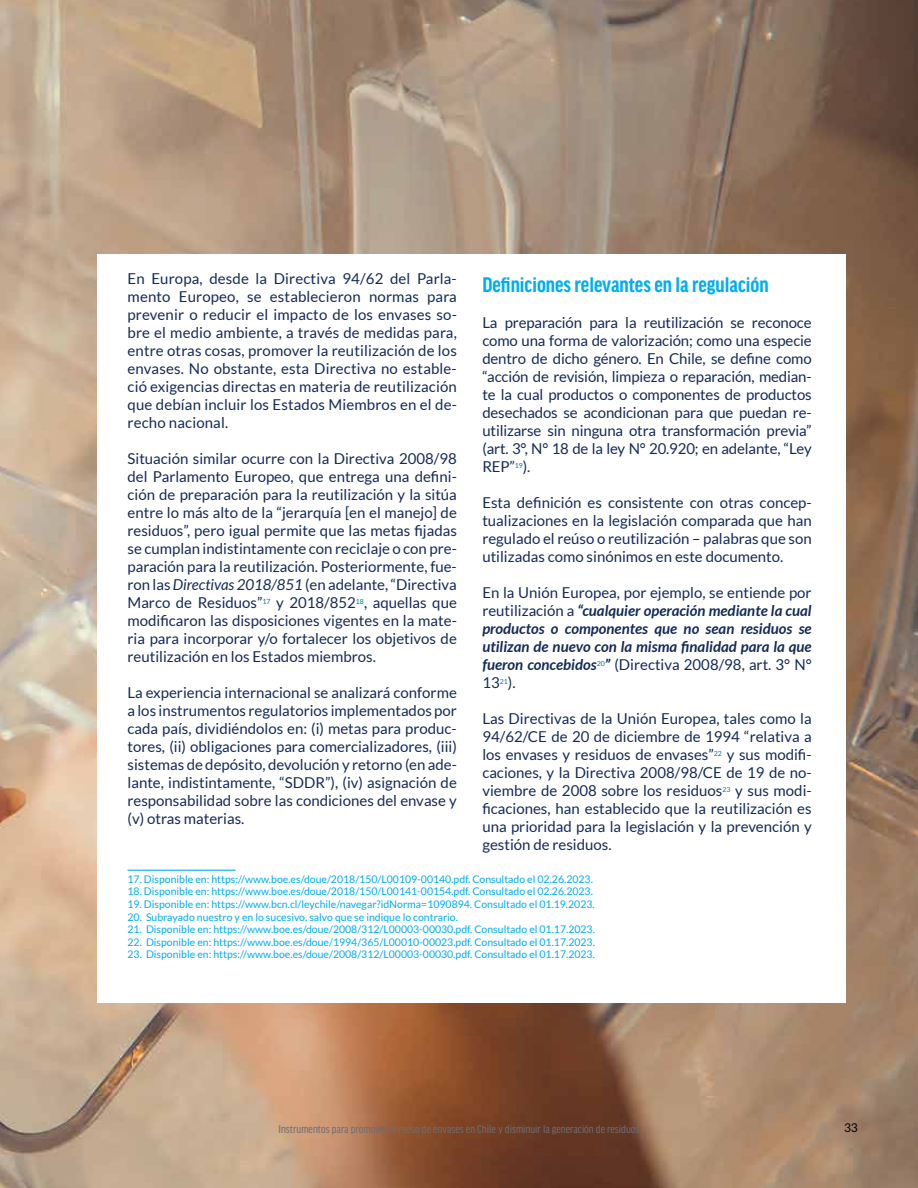
<style>
.page{position:relative;width:918px;height:1188px;background:#fff}
.page>*{position:absolute;margin:0;border:0;box-sizing:border-box;transform-origin:0 0}
.t1{font:700 condensed 22.5px "Good Headline OT";color:#00aeef}
.t2{font:15px/18px "Lato";color:#142b58;text-align:justify}
.t3{font:italic 700 15px/18px "Lato";color:#142b58;text-align:justify}
.t4{font:12px "Good Headline OT Cond News";color:#6d6e71}
.t5{font:12px "Lato";color:#000}
.t6{font:10.5px "Lato";color:#00aeef}
.s1{font-style:italic}
.s2{font-weight:400;font-style:normal}
</style>
<div class="page">
<img style="left:0;top:0;width:918px;height:1188px">
<div style="left:98px;top:255px;width:748px;height:748px;background:#fff"></div>
<hr style="left:128px;top:870px;width:108px;height:1px;background:#00aeef">
<p class="t2" style="left:128px;top:270px;width:331px">En Europa, desde la Directiva 94/62 del Parla&shy;mento Europeo, se establecieron normas para prevenir o reducir el impacto de los envases so&shy;bre el medio ambiente, a través de medidas para, entre otras cosas, promover la reutilización de los envases. No obstante, esta Directiva no estable&shy;ció exigencias directas en materia de reutilización que debían incluir los Estados Miembros en el de&shy;recho nacional.</p>
<p class="t2" style="left:128px;top:450px;width:331px">Situación similar ocurre con la Directiva 2008/98 del Parlamento Europeo, que entrega una defini&shy;ción de preparación para la reutilización y la sitúa entre lo más alto de la “jerarquía [en el manejo] de residuos”, pero igual permite que las metas fijadas se cumplan indistintamente con reciclaje o con pre&shy;paración para la reutilización. Posteriormente, fue&shy;ron las <span class="s1">Directivas 2018/851</span> (en adelante, “Directiva Marco de Residuos”<sup>17</sup> y 2018/852<sup>18</sup>, aquellas que modificaron las disposiciones vigentes en la mate&shy;ria para incorporar y/o fortalecer los objetivos de reutilización en los Estados miembros.</p>
<p class="t2" style="left:128px;top:684px;width:331px">La experiencia internacional se analizará conforme a los instrumentos regulatorios implementados por cada país, dividiéndolos en: (i) metas para produc&shy;tores, (ii) obligaciones para comercializadores, (iii) sistemas de depósito, devolución y retorno (en ade&shy;lante, indistintamente, “SDDR”), (iv) asignación de responsabilidad sobre las condiciones del envase y (v) otras materias.</p>
<h1 class="t1" style="left:482px;top:274px;width:288px">Definiciones relevantes en la regulación</h1>
<p class="t2" style="left:482px;top:313px;width:331px">La preparación para la reutilización se reconoce como una forma de valorización; como una especie dentro de dicho género. En Chile, se define como “acción de revisión, limpieza o reparación, median&shy;te la cual productos o componentes de productos desechados se acondicionan para que puedan re&shy;utilizarse sin ninguna otra transformación previa” (art. 3°, N° 18 de la ley N° 20.920; en adelante, “Ley REP”<sup>19</sup>).</p>
<p class="t2" style="left:482px;top:493px;width:331px">Esta definición es consistente con otras concep&shy;tualizaciones en la legislación comparada que han regulado el reúso o reutilización – palabras que son utilizadas como sinónimos en este documento.</p>
<p class="t3" style="left:482px;top:584px;width:331px"><span class="s2">En la Unión Europea, por ejemplo, se entiende por reutilización a</span> “cualquier operación mediante la cual productos o componentes que no sean residuos se utilizan de nuevo con la misma finalidad para la que fueron concebidos<sup>20</sup>” <span class="s2">(Directiva 2008/98, art. 3° N° 13</span><sup>21</sup><span class="s2">).</span></p>
<p class="t2" style="left:482px;top:709px;width:331px">Las Directivas de la Unión Europea, tales como la 94/62/CE de 20 de diciembre de 1994 “relativa a los envases y residuos de envases”<sup>22</sup> y sus modifi&shy;caciones, y la Directiva 2008/98/CE de 19 de no&shy;viembre de 2008 sobre los residuos<sup>23</sup> y sus modi&shy;ficaciones, han establecido que la reutilización es una prioridad para la legislación y la prevención y gestión de residuos.</p>
<p class="t6" style="left:128px;top:873px;width:467px">17. Disponible en: https://www.boe.es/doue/2018/150/L00109-00140.pdf. Consultado el 02.26.2023.</p>
<p class="t6" style="left:128px;top:886px;width:467px">18. Disponible en: https://www.boe.es/doue/2018/150/L00141-00154.pdf. Consultado el 02.26.2023.</p>
<p class="t6" style="left:128px;top:898px;width:469px">19. Disponible en: https://www.bcn.cl/leychile/navegar?idNorma=1090894. Consultado el 01.19.2023.</p>
<p class="t6" style="left:128px;top:911px;width:332px">20. Subrayado nuestro y en lo sucesivo, salvo que se indique lo contrario.</p>
<p class="t6" style="left:128px;top:924px;width:469px">21. Disponible en: https://www.boe.es/doue/2008/312/L00003-00030.pdf. Consultado el 01.17.2023.</p>
<p class="t6" style="left:128px;top:936px;width:469px">22. Disponible en: https://www.boe.es/doue/1994/365/L00010-00023.pdf. Consultado el 01.17.2023.</p>
<p class="t6" style="left:128px;top:949px;width:469px">23. Disponible en: https://www.boe.es/doue/2008/312/L00003-00030.pdf. Consultado el 01.17.2023.</p>
<p class="t4" style="left:278px;top:1123px;width:363px">Instrumentos para promover el reúso de envases en Chile y disminuir la generación de residuos</p>
<p class="t5" style="left:844px;top:1121px;width:15px">33</p>
</div>
